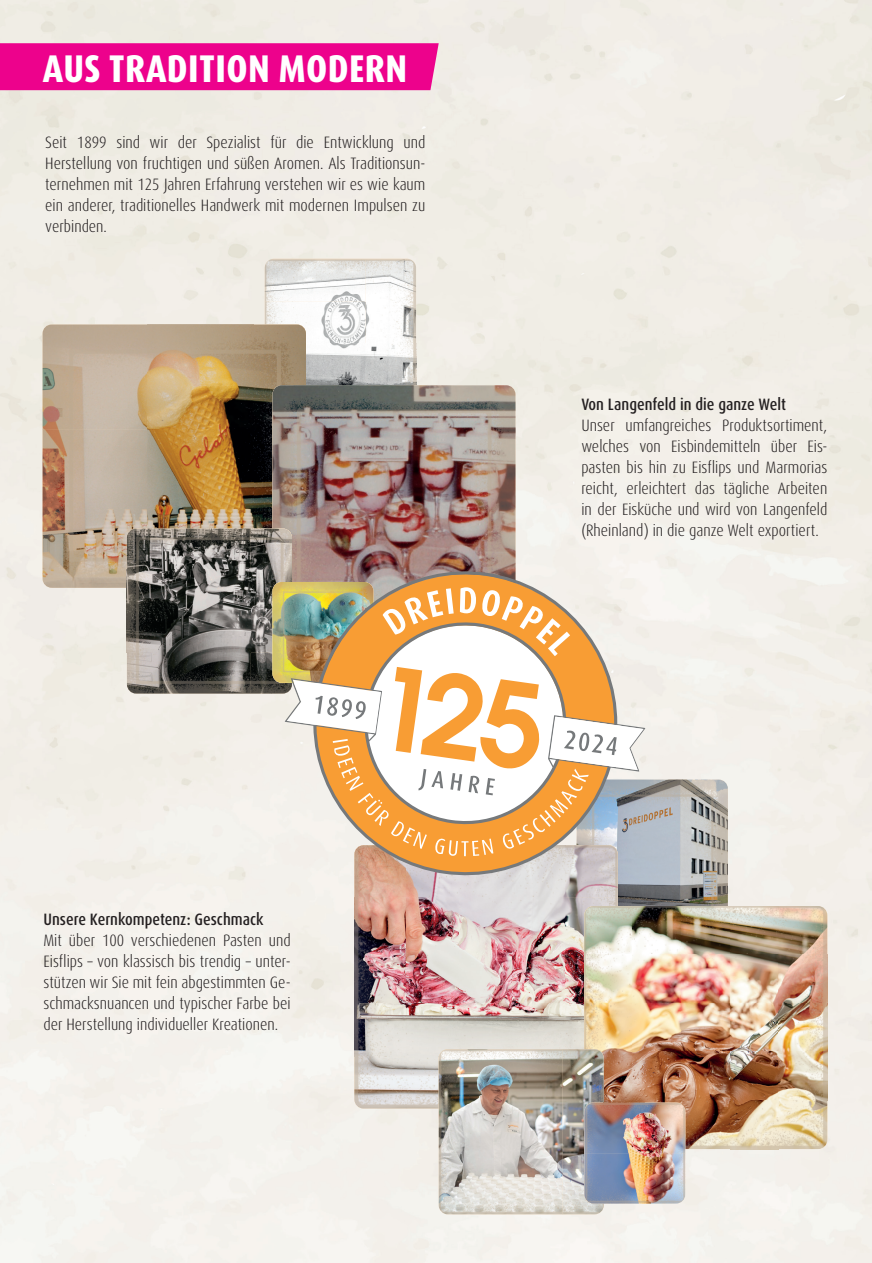
<style>
.page{position:relative;width:872px;height:1263px;background:#fff}
.page>*{position:absolute;margin:0;border:0;box-sizing:border-box;transform-origin:0 0}
.t1{font:800 condensed 38.7px "Dax Pro";letter-spacing:.01em;color:#fff}
.t2{font:300 condensed 16.5px/21px "Dax Pro";color:#231f20;text-align:justify}
.t3{font:500 condensed 16.5px "Dax Pro";color:#231f20}
</style>
<div class="page">
<img style="left:0;top:0;width:872px;height:1263px">
<div style="left:0;top:43px;width:439px;height:47px;background:#ed028c"></div>
<img style="left:265px;top:259px;width:151px;height:84px">
<img style="left:306px;top:343px;width:110px;height:42px">
<img style="left:43px;top:324px;width:210px;height:106px">
<img style="left:253px;top:324px;width:53px;height:204px">
<img style="left:43px;top:430px;width:105px;height:105px">
<img style="left:148px;top:430px;width:105px;height:98px">
<img style="left:43px;top:535px;width:84px;height:53px">
<img style="left:272px;top:385px;width:243px;height:177px">
<img style="left:127px;top:528px;width:165px;height:166px">
<img style="left:272px;top:582px;width:12px;height:101px">
<img style="left:618px;top:779px;width:110px;height:127px">
<img style="left:354px;top:884px;width:264px;height:66px">
<img style="left:354px;top:950px;width:230px;height:53px">
<img style="left:354px;top:1003px;width:105px;height:53px">
<img style="left:459px;top:1003px;width:125px;height:46px">
<img style="left:354px;top:1056px;width:85px;height:52px">
<img style="left:584px;top:906px;width:243px;height:146px">
<img style="left:604px;top:1052px;width:223px;height:48px">
<img style="left:604px;top:1100px;width:29px;height:2px">
<img style="left:633px;top:1100px;width:48px;height:2px">
<img style="left:681px;top:1100px;width:146px;height:49px">
<img style="left:439px;top:1049px;width:165px;height:165px">
<img style="left:604px;top:1102px;width:40px;height:1px">
<img style="left:644px;top:1102px;width:41px;height:1px">
<img style="left:584px;top:1102px;width:20px;height:1px">
<img style="left:584px;top:1103px;width:101px;height:100px">
<svg style="left:284px;top:562px;width:361px;height:322px;background:#d1bba7"></svg>
<svg style="left:287px;top:587px;width:356px;height:269px"></svg>
<h1 class="t1" style="left:43px;top:44px;width:366px">AUS TRADITION MODERN</h1>
<p class="t2" style="left:45px;top:131px;width:381px">Seit 1899 sind wir der Spezialist für die Entwicklung und Herstellung von fruchtigen und süßen Aromen. Als Traditionsun&shy;ternehmen mit 125 Jahren Erfahrung verstehen wir es wie kaum ein anderer, traditionelles Handwerk mit modernen Impulsen zu verbinden.</p>
<p class="t3" style="left:43px;top:908px;width:221px">Unsere Kernkompetenz: Geschmack</p>
<p class="t2" style="left:43px;top:929px;width:249px">Mit über 100 verschiedenen Pasten und Eisflips – von klassisch bis trendig – unter&shy;stützen wir Sie mit fein abgestimmten Ge&shy;schmacksnuancen und typischer Farbe bei der Herstellung individueller Kreationen.</p>
<p class="t3" style="left:581px;top:394px;width:206px">Von Langenfeld in die ganze Welt</p>
<p class="t2" style="left:581px;top:415px;width:247px">Unser umfangreiches Produktsortiment, welches von Eisbindemitteln über Eis&shy;pasten bis hin zu Eisflips und Marmorias reicht, erleichtert das tägliche Arbeiten in der Eisküche und wird von Langenfeld (Rheinland) in die ganze Welt exportiert.</p>
</div>
